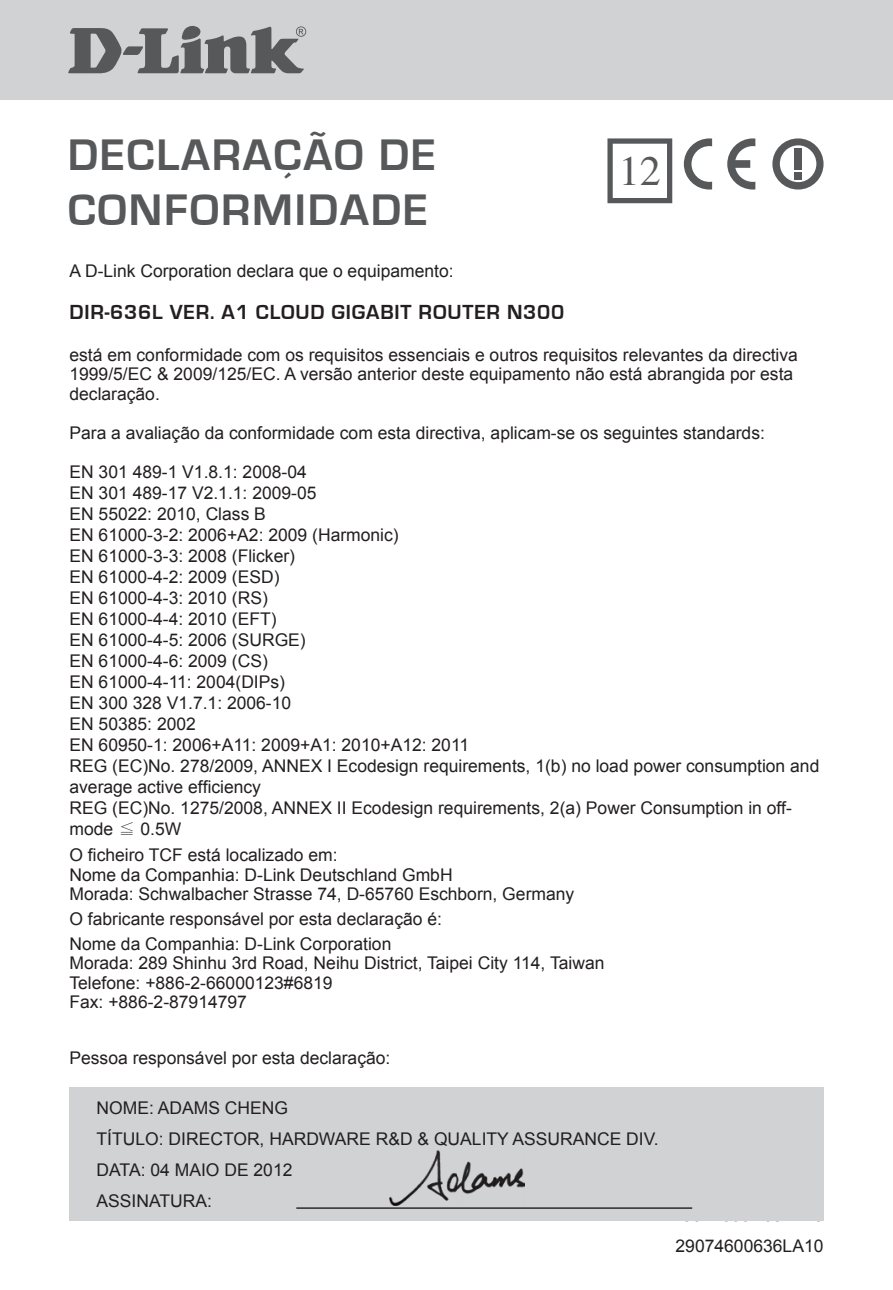
<style>
.page{position:relative;width:893px;height:1290px;background:#fff}
.page>*{position:absolute;margin:0;border:0;box-sizing:border-box;transform-origin:0 0}
.t1{font:700 45.5px/54.6px "Eurostile";letter-spacing:.04em;color:#57585a}
.t2{font:42px "Times";color:#57585a}
.t3{font:700 21px "Eurostile";letter-spacing:.04em;color:#231f20}
.t4{font:17.5px/21px "Arial";color:#231f20}
.s1{font-family:"Ming Li U"}
</style>
<div class="page">
<div style="left:0;top:0;width:893px;height:99px;background:#d1d2d4"></div>
<svg style="left:68px;top:26px;width:238px;height:48px"></svg>
<div style="left:69px;top:1086px;width:754px;height:134px;background:#d1d2d4"></div>
<hr style="left:296px;top:1207px;width:396px;height:2px;background:#231f20">
<img style="left:390px;top:1151px;width:134px;height:55px">
<svg style="left:607px;top:138px;width:65px;height:65px"></svg>
<svg style="left:772px;top:138px;width:51px;height:52px"></svg>
<div style="left:794px;top:172px;width:8px;height:8px;background:#57585a"></div>
<svg style="left:727px;top:138px;width:28px;height:52px"></svg>
<svg style="left:684px;top:138px;width:28px;height:52px"></svg>
<h1 class="t1" style="left:68px;top:129px;width:370px">DECLARAÇÃO DE<br>CONFORMIDADE</h1>
<h2 class="t2" style="left:619px;top:148px;width:43px">12</h2>
<p class="t4" style="left:69px;top:260px;width:386px">A D-Link Corporation declara que o equipamento:</p>
<p class="t3" style="left:69px;top:301px;width:407px">DIR-636L VER. A1 CLOUD GIGABIT ROUTER</p>
<p class="t3" style="left:507px;top:301px;width:59px">N300</p>
<p class="t4" style="left:69px;top:345px;width:730px;line-height:19.6px">está em conformidade com os requisitos essenciais e outros requisitos relevantes da directiva<br>1999/5/EC &amp; 2009/125/EC. A versão anterior deste equipamento não está abrangida por esta declaração.</p>
<p class="t4" style="left:69px;top:423px;width:697px">Para a avaliação da conformidade com esta directiva, aplicam-se os seguintes standards:</p>
<p class="t4" style="left:69px;top:462px;width:751px">EN 301 489-1 V1.8.1: 2008-04<br>EN 301 489-17 V2.1.1: 2009-05<br>EN 55022: 2010, Class B<br>EN 61000-3-2: 2006+A2: 2009 (Harmonic)<br>EN 61000-3-3: 2008 (Flicker)<br>EN 61000-4-2: 2009 (ESD)<br>EN 61000-4-3: 2010 (RS)<br>EN 61000-4-4: 2010 (EFT)<br>EN 61000-4-5: 2006 (SURGE)<br>EN 61000-4-6: 2009 (CS)<br>EN 61000-4-11: 2004(DIPs)<br>EN 300 328 V1.7.1: 2006-10<br>EN 50385: 2002<br>EN 60950-1: 2006+A11: 2009+A1: 2010+A12: 2011<br>REG (EC)No. 278/2009, ANNEX I Ecodesign requirements, 1(b) no load power consumption and average active efficiency<br>REG (EC)No. 1275/2008, ANNEX II Ecodesign requirements, 2(a) Power Consumption in off&shy;mode <span class="s1">≦</span> 0.5W</p>
<p class="t4" style="left:69px;top:845px;width:506px;line-height:19.6px">O ficheiro TCF está localizado em:<br>Nome da Companhia: D-Link Deutschland GmbH<br>Morada: Schwalbacher Strasse 74, D-65760 Eschborn, Germany</p>
<p class="t4" style="left:69px;top:907px;width:374px;line-height:24.5px">O fabricante responsável por esta declaração é:<br>Nome da Companhia: D-Link Corporation</p>
<p class="t4" style="left:69px;top:953px;width:537px;line-height:19.6px">Morada: 289 Shinhu 3rd Road, Neihu District, Taipei City 114, Taiwan<br>Telefone: +886-2-66000123#6819<br>Fax: +886-2-87914797</p>
<p class="t4" style="left:69px;top:1047px;width:322px">Pessoa responsável por esta declaração:</p>
<p class="t4" style="left:97px;top:1092px;width:564px;line-height:30.8px">NOME: ADAMS CHENG<br>TÍTULO: DIRECTOR, HARDWARE R&amp;D &amp; QUALITY ASSURANCE DIV.<br>DATA: 04 maio</p>
<p class="t4" style="left:224px;top:1159px;width:70px">de 2012</p>
<p class="t4" style="left:97px;top:1190px;width:117px">ASSINATURA:</p>
<p class="t4" style="left:676px;top:1235px;width:149px">29074600636LA10</p>
</div>
